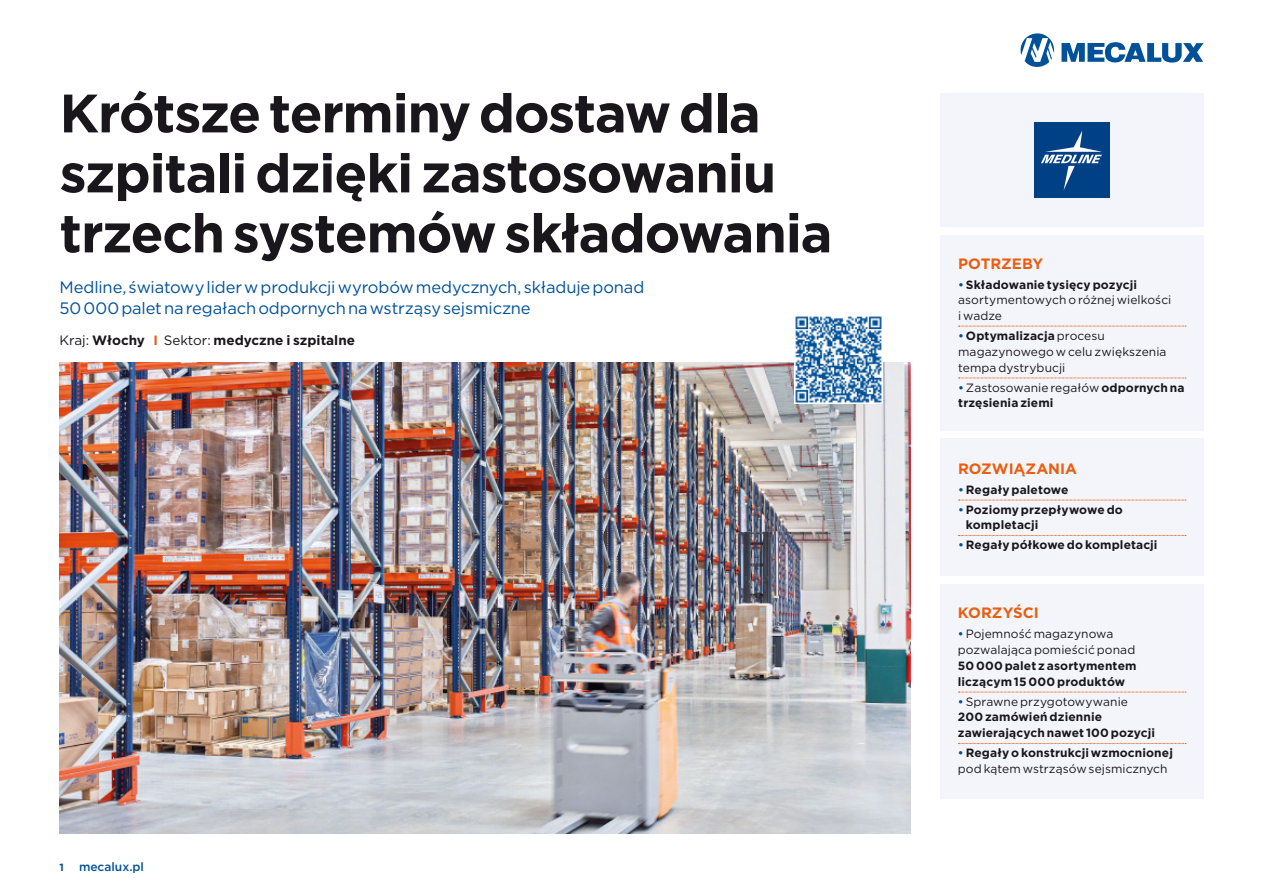
<style>
.page{position:relative;width:1263px;height:893px;background:#fff}
.page>*{position:absolute;margin:0;border:0;box-sizing:border-box;transform-origin:0 0}
.t1{font:700 54px/60px "Gotham";letter-spacing:-.025em;color:#1a171c}
.t2{font:16.5px/21px "Gotham";letter-spacing:-.01em;color:#005198}
.t3{font:700 15px "Gotham";letter-spacing:-.005em;color:#e95e0f}
.t4{font:700 13.5px "Gotham";color:#1a171c}
.t5{font:700 12px/15.8px "Gotham";letter-spacing:.01em;color:#1a171c}
.t6{font:12px/15.8px "Gotham";letter-spacing:.005em;color:#1a171c}
.t7{font:500 12px "Gotham";color:#005198}
.t8{font:700 10.5px "Gotham";color:#005198}
.s1{font-weight:400}
.s2{color:#e95e0f}
.s3{font-weight:500;color:#005198}
.s4{font-weight:700}
</style>
<div class="page">
<svg style="left:1020px;top:33px;width:34px;height:34px"></svg>
<svg style="left:1061px;top:42px;width:142px;height:21px"></svg>
<img style="left:60px;top:362px;width:850px;height:472px">
<div style="left:940px;top:235px;width:263px;height:196px;background:#f4f5fa"></div>
<svg style="left:958px;top:378px;width:228px;height:1px"></svg>
<svg style="left:958px;top:326px;width:228px;height:1px"></svg>
<div style="left:940px;top:94px;width:263px;height:133px;background:#f4f5fa"></div>
<div style="left:940px;top:439px;width:263px;height:137px;background:#f4f5fa"></div>
<div style="left:940px;top:584px;width:263px;height:214px;background:#f4f5fa"></div>
<svg style="left:958px;top:535px;width:228px;height:1px"></svg>
<svg style="left:958px;top:500px;width:228px;height:1px"></svg>
<svg style="left:958px;top:692px;width:228px;height:1px"></svg>
<svg style="left:958px;top:743px;width:228px;height:1px"></svg>
<img style="left:794px;top:316px;width:88px;height:88px">
<div style="left:1034px;top:123px;width:75px;height:75px;background:#004185"></div>
<svg style="left:1041px;top:131px;width:61px;height:59px"></svg>
<h1 class="t1" style="left:60px;top:83px;width:774px">Krótsze terminy dostaw dla szpitali dzięki zastosowaniu trzech systemów składowania</h1>
<h2 class="t2" style="left:60px;top:276px;width:586px">Medline, światowy lider w produkcji wyrobów medycznych, składuje ponad<br>50 000 palet na regałach odpornych na wstrząsy sejsmiczne</h2>
<p class="t4" style="left:60px;top:331px;width:297px"><span class="s1">Kraj:</span> Włochy <span class="s2">I</span> <span class="s1">Sektor:</span> medyczne i szpitalne</p>
<p class="t8" style="left:60px;top:860px;width:6px">1</p>
<p class="t7" style="left:79px;top:859px;width:67px">mecalux.pl</p>
<p class="t3" style="left:958px;top:253px;width:87px">POTRZEBY</p>
<p class="t6" style="left:958px;top:276px;width:215px"><span class="s3">•</span> <span class="s4">Składowanie tysięcy pozycji </span>asortymentowych o różnej wielkości i wadze</p>
<p class="t6" style="left:958px;top:328px;width:210px"><span class="s3">•</span> <span class="s4">Optymalizacja</span> procesu magazynowego w celu zwiększenia tempa dystrybucji</p>
<p class="t5" style="left:958px;top:379px;width:228px"><span class="s3">•</span><span class="s1">Zastosowanie regałów</span> odpornych na trzęsienia ziemi</p>
<p class="t3" style="left:958px;top:458px;width:120px">ROZWIĄZANIA</p>
<p class="t5" style="left:958px;top:481px;width:112px"><span class="s3">•</span> Regały paletowe</p>
<p class="t5" style="left:966px;top:501px;width:158px;text-indent:-8px"><span class="s3">•</span> Poziomy przepływowe do kompletacji</p>
<p class="t5" style="left:958px;top:537px;width:201px"><span class="s3">•</span> Regały półkowe do kompletacji</p>
<p class="t3" style="left:958px;top:603px;width:82px">KORZYŚCI</p>
<p class="t6" style="left:958px;top:626px;width:179px"><span class="s3">•</span>Pojemność magazynowa pozwalająca pomieścić ponad</p>
<p class="t5" style="left:958px;top:658px;width:180px">50 000 palet z asortymentem liczącym 15 000 produktów</p>
<p class="t5" style="left:958px;top:693px;width:199px"><span class="s3">•</span> <span class="s1">Sprawne przygotowywanie<br></span>200 zamówień dziennie zawierających nawet 100 pozycji</p>
<p class="t5" style="left:958px;top:745px;width:217px"><span class="s3">•</span> Regały o konstrukcji wzmocnionej <span class="s1">pod kątem wstrząsów sejsmicznych</span></p>
</div>
